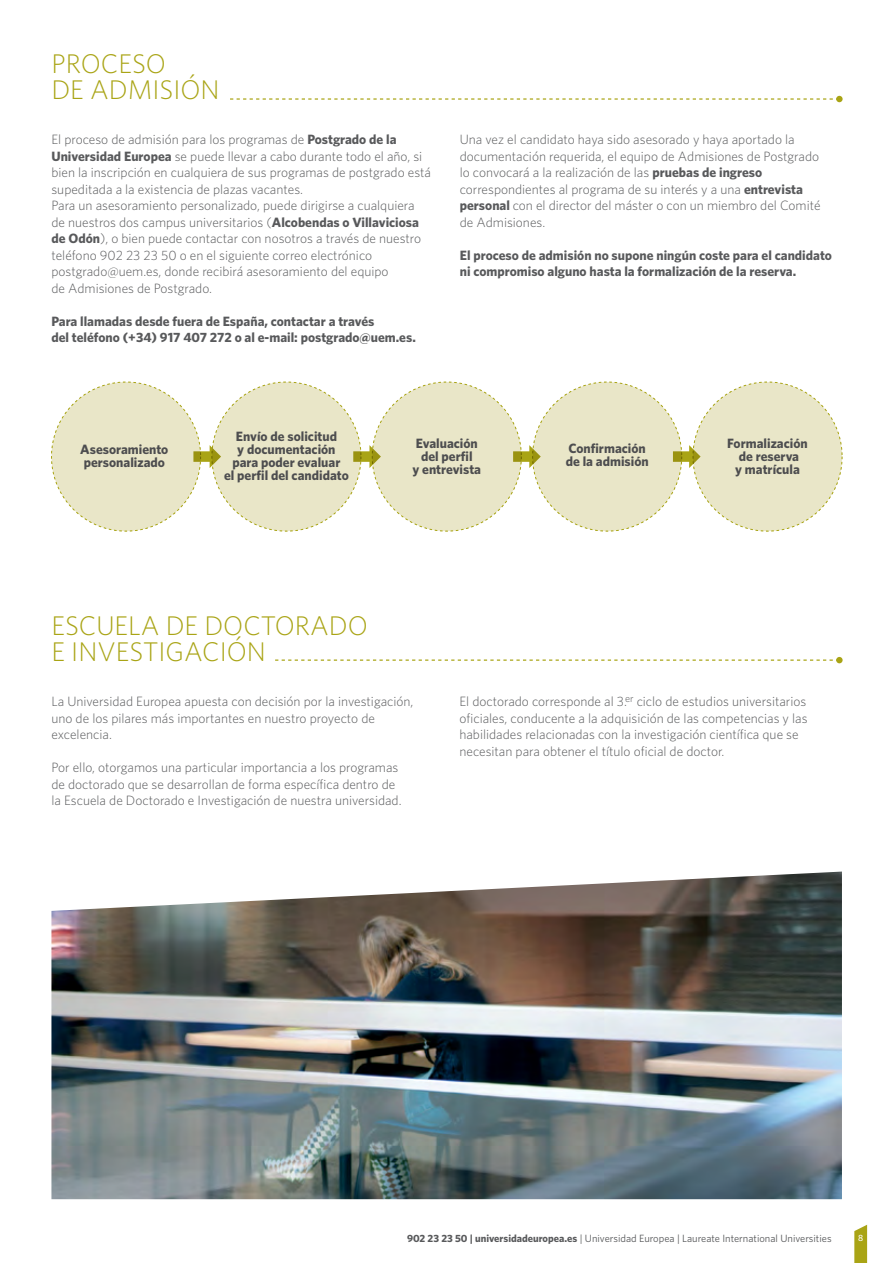
<style>
.page{position:relative;width:893px;height:1263px;background:#fff}
.page>*{position:absolute;margin:0;border:0;box-sizing:border-box;transform-origin:0 0}
.t1{font:300 27px/26.2px "Whitney";color:#a9a415}
.t2{font:300 13.5px/16.5px "Whitney";color:#58595b}
.t3{font:700 13.5px/16.5px "Whitney";color:#58595b}
.t4{font:700 13.5px/13.2px "Whitney";color:#4d4d4f;text-align:center}
.t5{font:10.5px "Whitney";color:#58595b}
.t6{font:500 9px "Whitney";color:#fff}
.s1{font-weight:700}
</style>
<div class="page">
<svg style="left:854px;top:1225px;width:13px;height:38px"></svg>
<svg style="left:51px;top:382px;width:792px;height:150px"></svg>
<img style="left:51px;top:871px;width:791px;height:328px">
<svg style="left:230px;top:98px;width:603px;height:2px"></svg>
<div style="left:836px;top:96px;width:7px;height:6px;background:#a9a415;border-radius:50%"></div>
<svg style="left:275px;top:659px;width:558px;height:2px"></svg>
<div style="left:836px;top:657px;width:7px;height:6px;background:#a9a415;border-radius:50%"></div>
<h1 class="t1" style="left:51px;top:49px;width:170px">PROCESO<br>DE ADMISIÓN</h1>
<p class="t2" style="left:51px;top:131px;width:381px">El proceso de admisión para los programas de <span class="s1">Postgrado de la Universidad Europea</span> se puede llevar a cabo durante todo el año, si bien la inscripción en cualquiera de sus programas de postgrado está supeditada a la existencia de plazas vacantes.<br>Para un asesoramiento personalizado, puede dirigirse a cualquiera de nuestros dos campus universitarios (<span class="s1">Alcobendas o Villaviciosa de Odón</span>), o bien puede contactar con nosotros a través de nuestro teléfono 902 23 23 50 o en el siguiente correo electrónico postgrado@uem.es, donde recibirá asesoramiento del equipo<br>de Admisiones de Postgrado.</p>
<p class="t3" style="left:51px;top:313px;width:366px">Para llamadas desde fuera de España, contactar a través<br>del teléfono (+34) 917 407 272 o al e-mail: postgrado@uem.es.</p>
<p class="t2" style="left:460px;top:131px;width:362px">Una vez el candidato haya sido asesorado y haya aportado la documentación requerida, el equipo de Admisiones de Postgrado lo convocará a la realización de las <span class="s1">pruebas de ingreso </span>correspondientes al programa de su interés y a una <span class="s1">entrevista personal</span> con el director del máster o con un miembro del Comité de Admisiones.</p>
<p class="t3" style="left:460px;top:247px;width:374px">El proceso de admisión no supone ningún coste para el candidato ni compromiso alguno hasta la formalización de la reserva.</p>
<p class="t4" style="left:80px;top:443px;width:90px;text-align:left">Asesoramiento personalizado</p>
<p class="t4" style="left:224px;top:429px;width:126px">Envío de solicitud<br>y documentación para poder evaluar<br>el perfil del candidato</p>
<p class="t4" style="left:412px;top:436px;width:70px">Evaluación del perfil<br>y entrevista</p>
<p class="t4" style="left:566px;top:441px;width:85px;text-align:left">Confirmación de la admisión</p>
<p class="t4" style="left:727px;top:436px;width:82px">Formalización de reserva<br>y matrícula</p>
<h1 class="t1" style="left:51px;top:612px;width:318px">ESCUELA DE DOCTORADO<br>E INVESTIGACIÓN</h1>
<p class="t2" style="left:51px;top:693px;width:363px">La Universidad Europea apuesta con decisión por la investigación, uno de los pilares más importantes en nuestro proyecto de excelencia.</p>
<p class="t2" style="left:51px;top:759px;width:352px">Por ello, otorgamos una particular importancia a los programas de doctorado que se desarrollan de forma específica dentro de la Escuela de Doctorado e Investigación de nuestra universidad.</p>
<p class="t2" style="left:459px;top:693px;width:350px">El doctorado corresponde al 3.<sup>er</sup> ciclo de estudios universitarios oficiales, conducente a la adquisición de las competencias y las habilidades relacionadas con la investigación científica que se necesitan para obtener el título oficial de doctor.</p>
<p class="t5" style="left:407px;top:1231px;width:426px"><span class="s1">902 23 23 50 | universidadeuropea.es</span> | Universidad Europea | Laureate International Universities</p>
<p class="t6" style="left:858px;top:1232px;width:7px">8</p>
</div>
